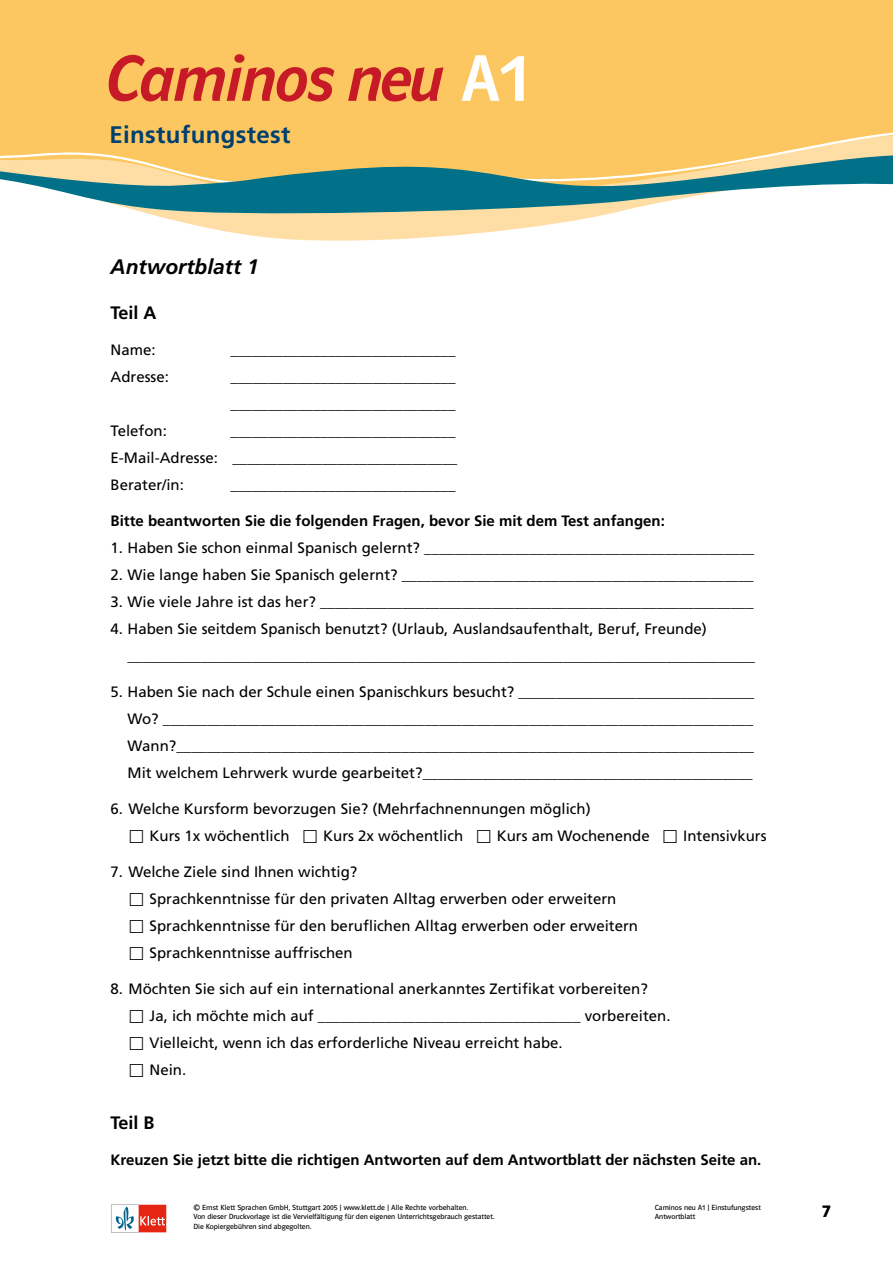
<style>
.page{position:relative;width:893px;height:1263px;background:#fff}
.page>*{position:absolute;margin:0;border:0;box-sizing:border-box;transform-origin:0 0}
.t1{font:66.15px "Polo ST11 K Krftg Kursiv";letter-spacing:-.02em;color:#c61a27}
.t2{font:700 24px "Frutiger LT";letter-spacing:.015em;color:#00406f}
._2_Lektionstitel{font:italic 700 21px "Frutiger LT";color:#000}
._3_Arbeitsanweisung{font:700 18px "Frutiger LT";color:#000}
.t3{font:18px "Polo ST11 K Hfett";color:#000}
._5_Grundtext{font:15px "Frutiger LT";color:#000}
._5_Grundtext-2{font:15px "Frutiger";color:#000}
._3_Arbeitsanweisung-2{font:700 15px "Frutiger LT";color:#000}
.PDF{font:7.5px/9.8px "Polo ST11 K Buch";color:#000}
.s1{font-family:"Polo ST11 K Krftg";color:#fff}
.s2{font-family:"Polo ST11 K Krftg";font-size:70.05px;color:#fff}
</style>
<div class="page">
<div style="left:0;top:0;width:893px;height:117px;background:#fcc760"></div>
<svg style="left:0;top:117px;width:893px;height:124px"></svg>
<svg style="left:0;top:131px;width:893px;height:86px;background:#b1b88d"></svg>
<svg style="left:111px;top:1205px;width:55px;height:27px"></svg>
<p class="t1" style="left:105px;top:42px;width:425px">Caminos neu <span class="s1">A</span><span class="s2">1</span></p>
<p class="t2" style="left:109px;top:120px;width:183px">Einstufungstest</p>
<p class="_2_Lektionstitel" style="left:111px;top:255px;width:150px">Antwortblatt 1</p>
<p class="_3_Arbeitsanweisung" style="left:111px;top:302px;width:48px">Teil A</p>
<p class="_5_Grundtext-2" style="left:111px;top:341px;width:47px">Name:</p>
<p class="_5_Grundtext-2" style="left:231px;top:341px;width:226px">______________________________</p>
<p class="_5_Grundtext-2" style="left:111px;top:368px;width:60px">Adresse:</p>
<p class="_5_Grundtext-2" style="left:231px;top:368px;width:226px">______________________________</p>
<p class="_5_Grundtext-2" style="left:231px;top:395px;width:226px">______________________________</p>
<p class="_5_Grundtext-2" style="left:111px;top:422px;width:58px">Telefon:</p>
<p class="_5_Grundtext-2" style="left:231px;top:422px;width:226px">______________________________</p>
<p class="_5_Grundtext-2" style="left:111px;top:449px;width:348px">E-Mail-Adresse: ______________________________</p>
<p class="_5_Grundtext-2" style="left:111px;top:476px;width:75px">Berater/in:</p>
<p class="_5_Grundtext-2" style="left:231px;top:476px;width:226px">______________________________</p>
<p class="_3_Arbeitsanweisung-2" style="left:111px;top:512px;width:556px">Bitte beantworten Sie die folgenden Fragen, bevor Sie mit dem Test anfangen:</p>
<p class="_5_Grundtext" style="left:111px;top:539px;width:645px">1. Haben Sie schon einmal Spanisch gelernt? ____________________________________________</p>
<p class="_5_Grundtext" style="left:111px;top:566px;width:645px">2. Wie lange haben Sie Spanisch gelernt? _______________________________________________</p>
<p class="_5_Grundtext" style="left:111px;top:593px;width:644px">3. Wie viele Jahre ist das her? __________________________________________________________</p>
<p class="_5_Grundtext" style="left:111px;top:620px;width:598px">4. Haben Sie seitdem Spanisch benutzt? (Urlaub, Auslandsaufenthalt, Beruf, Freunde)</p>
<p class="_5_Grundtext" style="left:128px;top:647px;width:629px">_____________________________________________________________________________________</p>
<p class="_5_Grundtext" style="left:111px;top:683px;width:645px">5. Haben Sie nach der Schule einen Spanischkurs besucht? ________________________________</p>
<p class="_5_Grundtext" style="left:128px;top:710px;width:627px">Wo? _______________________________________________________________________________</p>
<p class="_5_Grundtext" style="left:128px;top:737px;width:628px">Wann?_____________________________________________________________________________</p>
<p class="_5_Grundtext" style="left:128px;top:764px;width:627px">Mit welchem Lehrwerk wurde gearbeitet?____________________________________________</p>
<p class="_5_Grundtext-2" style="left:111px;top:800px;width:482px">6. Welche Kursform bevorzugen Sie? (Mehrfachnennungen möglich)</p>
<p class="_5_Grundtext-2" style="left:150px;top:827px;width:142px">Kurs 1x wöchentlich</p>
<p class="_5_Grundtext-2" style="left:323px;top:827px;width:142px">Kurs 2x wöchentlich</p>
<p class="_5_Grundtext-2" style="left:497px;top:827px;width:154px">Kurs am Wochenende</p>
<p class="_5_Grundtext-2" style="left:683px;top:827px;width:85px">Intensivkurs</p>
<p class="_5_Grundtext-2" style="left:111px;top:863px;width:248px">7. Welche Ziele sind Ihnen wichtig?</p>
<p class="_5_Grundtext-2" style="left:150px;top:890px;width:468px">Sprachkenntnisse für den privaten Alltag erwerben oder erweitern</p>
<p class="_5_Grundtext-2" style="left:150px;top:917px;width:490px">Sprachkenntnisse für den beruflichen Alltag erwerben oder erweitern</p>
<p class="_5_Grundtext-2" style="left:150px;top:944px;width:205px">Sprachkenntnisse auffrischen</p>
<p class="_5_Grundtext-2" style="left:111px;top:980px;width:539px">8. Möchten Sie sich auf ein international anerkanntes Zertifikat vorbereiten?</p>
<p class="_5_Grundtext-2" style="left:150px;top:1007px;width:522px">Ja, ich möchte mich auf ___________________________________ vorbereiten.</p>
<p class="_5_Grundtext-2" style="left:150px;top:1034px;width:415px">Vielleicht, wenn ich das erforderliche Niveau erreicht habe.</p>
<p class="_5_Grundtext-2" style="left:150px;top:1061px;width:38px">Nein.</p>
<p class="_3_Arbeitsanweisung" style="left:111px;top:1112px;width:46px">Teil B</p>
<p class="_3_Arbeitsanweisung-2" style="left:111px;top:1151px;width:652px">Kreuzen Sie jetzt bitte die richtigen Antworten auf dem Antwortblatt der nächsten Seite an.</p>
<p class="PDF" style="left:193px;top:1202px;width:303px">© Ernst Klett Sprachen GmbH, Stuttgart 2005 | www.klett.de | Alle Rechte vorbehalten.<br>Von dieser Druckvorlage ist die Vervielfältigung für den eigenen Unterrichtsgebrauch gestattet.<br>Die Kopiergebühren sind abgegolten.</p>
<p class="t3" style="left:822px;top:1200px;width:10px">7</p>
<p class="PDF" style="left:655px;top:1202px;width:108px">Caminos neu A1 | Einstufungstest</p>
<p class="PDF" style="left:655px;top:1212px;width:42px">Antwortblatt</p>
</div>
